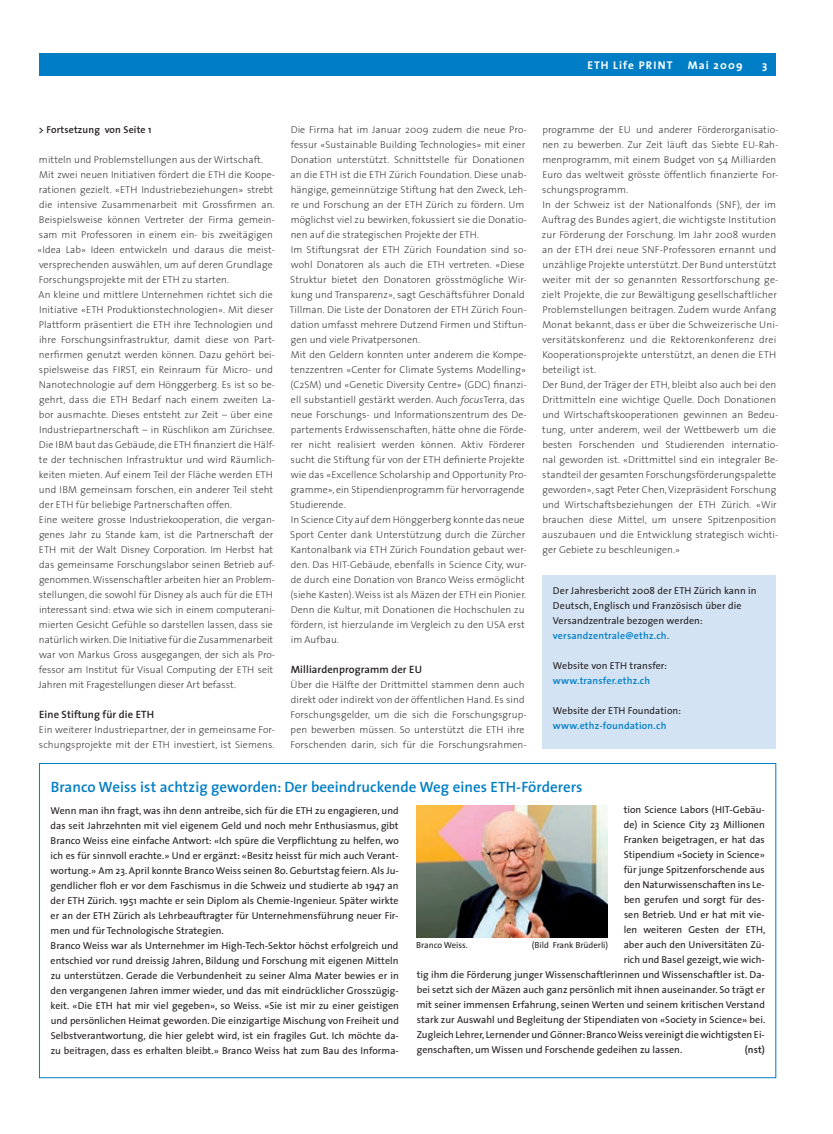
<style>
.page{position:relative;width:833px;height:1134px;background:#fff}
.page>*{position:absolute;margin:0;border:0;box-sizing:border-box;transform-origin:0 0}
.t1{font:600 15px "The Sans";letter-spacing:.005em;color:#007ec5}
.t2{font:700 11.25px "The Sans";letter-spacing:.1em;color:#fff}
.t3{font:600 10.62px "The Sans";letter-spacing:.01em;color:#231f20}
.t4{font:200 10px/15px "The Sans";letter-spacing:.01em;color:#231f20}
.t5{font:10px/15px "The Sans";letter-spacing:.005em;color:#231f20}
.t6{font:600 10px "The Sans";letter-spacing:.02em;color:#007ec5}
.t7{font:600 10px "The Sans";letter-spacing:.015em;color:#231f20}
.t8{font:8.75px "The Sans";color:#231f20}
.s1{font-style:italic}
</style>
<div class="page">
<div style="left:39px;top:53px;width:714px;height:23px;background:#007ec5"></div>
<div style="left:753px;top:53px;width:23px;height:23px;background:#007ec5"></div>
<div style="left:542px;top:575px;width:234px;height:173px;background:#d4e3f4"></div>
<img style="left:416px;top:805px;width:192px;height:132px">
<p class="t2" style="left:587px;top:55px;width:87px">ETH Life PRINT</p>
<p class="t2" style="left:688px;top:55px;width:56px">Mai 2009</p>
<p class="t2" style="left:762px;top:55px;width:7px">3</p>
<p class="t7" style="left:39px;top:121px;width:114px">&gt; Fortsetzung von Seite 1</p>
<p class="t4" style="left:38px;top:152px;width:239px">mitteln und Problemstellungen aus der Wirtschaft.<br>Mit zwei neuen Initiativen fördert die ETH die Koope&shy;rationen gezielt. «ETH Industriebeziehungen» strebt die intensive Zusammenarbeit mit Grossfirmen an.<br>Beispielsweise können Vertreter der Firma gemein&shy;sam mit Professoren in einem ein- bis zweitägigen «Idea Lab» Ideen entwickeln und daraus die meist&shy;versprechenden auswählen, um auf deren Grundlage Forschungsprojekte mit der ETH zu starten.<br>An kleine und mittlere Unternehmen richtet sich die Initiative «ETH Produktionstechnologien». Mit dieser Plattform präsentiert die ETH ihre Technologien und ihre Forschungsinfrastruktur, damit diese von Part&shy;nerfirmen genutzt werden können. Dazu gehört bei&shy;spielsweise das FIRST, ein Reinraum für Micro- und Nanotechnologie auf dem Hönggerberg. Es ist so be&shy;gehrt, dass die ETH Bedarf nach einem zweiten La&shy;bor ausmachte. Dieses entsteht zur Zeit – über eine Industriepartnerschaft – in Rüschlikon am Zürichsee.<br>Die IBM baut das Gebäude, die ETH finanziert die Hälf&shy;te der technischen Infrastruktur und wird Räumlich&shy;keiten mieten. Auf einem Teil der Fläche werden ETH und IBM gemeinsam forschen, ein anderer Teil steht der ETH für beliebige Partnerschaften offen.<br>Eine weitere grosse Industriekooperation, die vergan&shy;genes Jahr zu Stande kam, ist die Partnerschaft der ETH mit der Walt Disney Corporation. Im Herbst hat das gemeinsame Forschungslabor seinen Betrieb auf&shy;genommen. Wissenschaftler arbeiten hier an Problem&shy;stellungen, die sowohl für Disney als auch für die ETH interessant sind: etwa wie sich in einem computerani&shy;mierten Gesicht Gefühle so darstellen lassen, dass sie natürlich wirken. Die Initiative für die Zusammenarbeit war von Markus Gross ausgegangen, der sich als Pro&shy;fessor am Institut für Visual Computing der ETH seit Jahren mit Fragestellungen dieser Art befasst.</p>
<p class="t3" style="left:39px;top:705px;width:116px">Eine Stiftung für die ETH</p>
<p class="t4" style="left:39px;top:722px;width:238px">Ein weiterer Industriepartner, der in gemeinsame For&shy;schungsprojekte mit der ETH investiert, ist Siemens.</p>
<p class="t4" style="left:289px;top:122px;width:239px">Die Firma hat im Januar 2009 zudem die neue Pro&shy;fessur «Sustainable Building Technologies» mit einer Donation unterstützt. Schnittstelle für Donationen an die ETH ist die ETH Zürich Foundation. Diese unab&shy;hängige, gemeinnützige Stiftung hat den Zweck, Leh&shy;re und Forschung an der ETH Zürich zu fördern. Um möglichst viel zu bewirken, fokussiert sie die Donatio&shy;nen auf die strategischen Projekte der ETH.<br>Im Stiftungsrat der ETH Zürich Foundation sind so&shy;wohl Donatoren als auch die ETH vertreten. «Diese Struktur bietet den Donatoren grösstmögliche Wir&shy;kung und Transparenz», sagt Geschäftsführer Donald Tillman. Die Liste der Donatoren der ETH Zürich Foun&shy;dation umfasst mehrere Dutzend Firmen und Stiftun&shy;gen und viele Privatpersonen.<br>Mit den Geldern konnten unter anderem die Kompe&shy;tenzzentren «Center for Climate Systems Modelling» (C2SM) und «Genetic Diversity Centre» (GDC) finanzi&shy;ell substantiell gestärkt werden. Auch <span class="s1">focus</span>Terra, das neue Forschungs- und Informationszentrum des De&shy;partements Erdwissenschaften, hätte ohne die Förde&shy;rer nicht realisiert werden können. Aktiv Förderer sucht die Stiftung für von der ETH definierte Projekte wie das «Excellence Scholarship and Opportunity Pro&shy;gramme», ein Stipendienprogramm für hervorragende Studierende.<br>In Science City auf dem Hönggerberg konnte das neue Sport Center dank Unterstützung durch die Zürcher Kantonalbank via ETH Zürich Foundation gebaut wer&shy;den. Das HIT-Gebäude, ebenfalls in Science City, wur&shy;de durch eine Donation von Branco Weiss ermöglicht (siehe Kasten). Weiss ist als Mäzen der ETH ein Pionier.<br>Denn die Kultur, mit Donationen die Hochschulen zu fördern, ist hierzulande im Vergleich zu den USA erst im Aufbau.</p>
<p class="t3" style="left:291px;top:660px;width:133px">Milliardenprogramm der EU</p>
<p class="t4" style="left:291px;top:677px;width:238px">Über die Hälfte der Drittmittel stammen denn auch direkt oder indirekt von der öffentlichen Hand. Es sind Forschungsgelder, um die sich die Forschungsgrup&shy;pen bewerben müssen. So unterstützt die ETH ihre Forschenden darin, sich für die Forschungsrahmen-</p>
<p class="t4" style="left:542px;top:122px;width:238px">programme der EU und anderer Förderorganisatio&shy;nen zu bewerben. Zur Zeit läuft das Siebte EU-Rah&shy;menprogramm, mit einem Budget von 54 Milliarden Euro das weltweit grösste öffentlich finanzierte For&shy;schungsprogramm.<br>In der Schweiz ist der Nationalfonds (SNF), der im Auftrag des Bundes agiert, die wichtigste Institution zur Förderung der Forschung. Im Jahr 2008 wurden an der ETH drei neue SNF-Professoren ernannt und unzählige Projekte unterstützt. Der Bund unterstützt weiter mit der so genannten Ressortforschung ge&shy;zielt Projekte, die zur Bewältigung gesellschaftlicher Problemstellungen beitragen. Zudem wurde Anfang Monat bekannt, dass er über die Schweizerische Uni&shy;versitätskonferenz und die Rektorenkonferenz drei Kooperationsprojekte unterstützt, an denen die ETH beteiligt ist.<br>Der Bund, der Träger der ETH, bleibt also auch bei den Drittmitteln eine wichtige Quelle. Doch Donationen und Wirtschaftskooperationen gewinnen an Bedeu&shy;tung, unter anderem, weil der Wettbewerb um die besten Forschenden und Studierenden internatio&shy;nal geworden ist. «Drittmittel sind ein integraler Be&shy;standteil der gesamten Forschungsförderungspalette geworden», sagt Peter Chen, Vizepräsident Forschung und Wirtschaftsbeziehungen der ETH Zürich. «Wir brauchen diese Mittel, um unsere Spitzenposition auszubauen und die Entwicklung strategisch wichti&shy;ger Gebiete zu beschleunigen.»</p>
<p class="t5" style="left:553px;top:583px;width:205px">Der Jahresbericht 2008 der ETH Zürich kann in<br>Deutsch, Englisch und Französisch über die<br>Versandzentrale bezogen werden:</p>
<p class="t6" style="left:553px;top:627px;width:118px">versandzentrale@ethz.ch.</p>
<p class="t5" style="left:553px;top:658px;width:116px">Website von ETH transfer:</p>
<p class="t6" style="left:553px;top:672px;width:99px">www.transfer.ethz.ch</p>
<p class="t5" style="left:553px;top:703px;width:129px">Website der ETH Foundation:</p>
<p class="t6" style="left:553px;top:717px;width:115px">www.ethz-foundation.ch</p>
<h1 class="t1" style="left:51px;top:775px;width:533px">Branco Weiss ist achtzig geworden: Der beeindruckende Weg eines ETH-Förderers</h1>
<p class="t5" style="left:51px;top:802px;width:350px">Wenn man ihn fragt, was ihn denn antreibe, sich für die ETH zu engagieren, und das seit Jahrzehnten mit viel eigenem Geld und noch mehr Enthusiasmus, gibt Branco Weiss eine einfache Antwort: «Ich spüre die Verpflichtung zu helfen, wo ich es für sinnvoll erachte.» Und er ergänzt: «Besitz heisst für mich auch Verant&shy;wortung.» Am 23. April konnte Branco Weiss seinen 80. Geburtstag feiern. Als Ju&shy;gendlicher floh er vor dem Faschismus in die Schweiz und studierte ab 1947 an der ETH Zürich. 1951 machte er sein Diplom als Chemie-Ingenieur. Später wirkte er an der ETH Zürich als Lehrbeauftragter für Unternehmensführung neuer Fir&shy;men und für Technologische Strategien.<br>Branco Weiss war als Unternehmer im High-Tech-Sektor höchst erfolgreich und entschied vor rund dreissig Jahren, Bildung und Forschung mit eigenen Mitteln zu unterstützen. Gerade die Verbundenheit zu seiner Alma Mater bewies er in den vergangenen Jahren immer wieder, und das mit eindrücklicher Grosszügig&shy;keit. «Die ETH hat mir viel gegeben», so Weiss. «Sie ist mir zu einer geistigen und persönlichen Heimat geworden. Die einzigartige Mischung von Freiheit und Selbstverantwortung, die hier gelebt wird, ist ein fragiles Gut. Ich möchte da&shy;zu beitragen, dass es erhalten bleibt.» Branco Weiss hat zum Bau des Informa-</p>
<p class="t5" style="left:623px;top:802px;width:143px">tion Science Labors (HIT-Gebäu-</p>
<p class="t5" style="left:623px;top:817px;width:143px">de) in Science City 23 Millionen</p>
<p class="t5" style="left:623px;top:832px;width:143px">Franken beigetragen, er hat das</p>
<p class="t5" style="left:623px;top:847px;width:143px">Stipendium «Society in Science»</p>
<p class="t5" style="left:623px;top:862px;width:143px">für junge Spitzenforschende aus</p>
<p class="t5" style="left:624px;top:877px;width:142px">den Naturwissenschaften ins Le-</p>
<p class="t5" style="left:624px;top:892px;width:142px">ben gerufen und sorgt für des-</p>
<p class="t5" style="left:624px;top:907px;width:142px">sen Betrieb. Und er hat mit vie-</p>
<p class="t5" style="left:623px;top:922px;width:143px">len weiteren Gesten der ETH,</p>
<p class="t5" style="left:623px;top:937px;width:143px">aber auch den Universitäten Zü-</p>
<p class="t5" style="left:623px;top:952px;width:143px">rich und Basel gezeigt, wie wich-</p>
<p class="t5" style="left:417px;top:967px;width:350px">tig ihm die Förderung junger Wissenschaftlerinnen und Wissenschaftler ist. Da-</p>
<p class="t5" style="left:417px;top:982px;width:350px">bei setzt sich der Mäzen auch ganz persönlich mit ihnen auseinander. So trägt er</p>
<p class="t5" style="left:417px;top:997px;width:350px">mit seiner immensen Erfahrung, seinen Werten und seinem kritischen Verstand</p>
<p class="t5" style="left:417px;top:1012px;width:350px">stark zur Auswahl und Begleitung der Stipendiaten von «Society in Science» bei.</p>
<p class="t5" style="left:417px;top:1027px;width:350px">Zugleich Lehrer, Lernender und Gönner:BrancoWeiss vereinigt die wichtigsten Ei-</p>
<p class="t5" style="left:417px;top:1042px;width:267px">genschaften, um Wissen und Forschende gedeihen zu lassen.</p>
<p class="t7" style="left:745px;top:1041px;width:22px">(nst)</p>
<p class="t8" style="left:416px;top:937px;width:53px">Branco Weiss.</p>
<p class="t8" style="left:532px;top:937px;width:78px">(Bild Frank Brüderli)</p>
</div>
